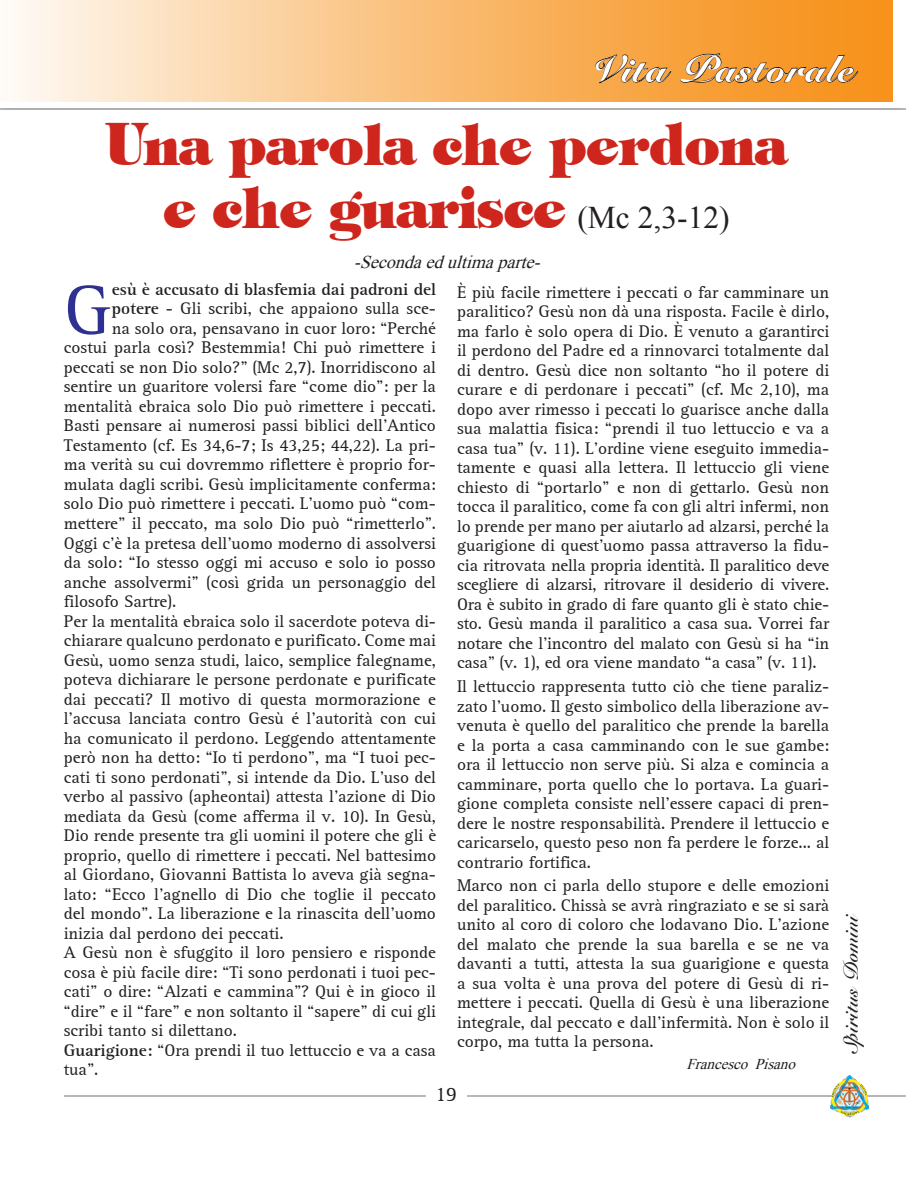
<style>
.page{position:relative;width:906px;height:1195px;background:#fff}
.page>*{position:absolute;margin:0;border:0;box-sizing:border-box;transform-origin:0 0}
.t1{font:72px "Rotis Serif";color:#2e3092}
.t2{font:58.65px/63px "Timpani Heavy Plain";color:#ce261c;text-align:center;scale:.83 1}
.t3{font:900 39px "Snell BT";color:#fff}
.t4{font:700 21px "Snell BT";color:#231f20}
.t5{font:21px "Rotis Serif";color:#231f20}
.t6{font:italic 18px "Times New Roman";color:#231f20}
.t7{font:17.4px/19.5px "Rotis Serif";color:#231f20;text-align:justify}
.t8{font:700 17.4px "Rotis Serif";color:#231f20}
.t9{font:italic 15px "Times New Roman";color:#231f20}
.s1{font-family:"Times New Roman";font-size:31.5px;color:#231f20}
.s2{font-weight:700}
</style>
<div class="page">
<div style="left:63px;top:1093px;width:365px;height:5px;background:#fff;opacity:.75"></div>
<div style="left:467px;top:1093px;width:439px;height:5px;background:#fff;opacity:.75"></div>
<img style="left:830px;top:1075px;width:39px;height:43px">
<div style="left:0;top:107px;width:906px;height:5px;background:#fff;opacity:.75"></div>
<svg style="left:13px;top:0;width:880px;height:101px;background:#fac17f"></svg>
<svg style="left:595px;top:54px;width:77px;height:30px;background:#cd8a3d"></svg>
<svg style="left:680px;top:53px;width:178px;height:30px;background:#cd8129"></svg>
<h3 class="t3" style="left:602px;top:45px;width:263px">Vita Pastorale</h3>
<h2 class="t2" style="left:106px;top:112px;width:821px">Una parola che perdona e che guarisce <span class="s1">(Mc 2,3-12)</span></h2>
<p class="t6" style="left:354px;top:250px;width:194px">-Secondaedultimaparte-</p>
<h1 class="t1" style="left:64px;top:269px;width:50px">G</h1>
<p class="t8" style="left:112px;top:279px;width:326px">esù è accusato di blasfemia dai padroni del</p>
<p class="t7" style="left:457px;top:283px;width:374px">È più facile rimettere i peccati o far camminare un paralitico? Gesù non dà una risposta. Facile è dirlo, ma farlo è solo opera di Dio. È venuto a garantirci il perdono del Padre ed a rinnovarci totalmente dal di dentro. Gesù dice non soltanto “ho il potere di curare e di perdonare i peccati” (cf. Mc 2,10), ma dopo aver rimesso i peccati lo guarisce anche dalla sua malattia fisica: “prendi il tuo lettuccio e va a casa tua” (v. 11). L’ordine viene eseguito immedia&shy;tamente e quasi alla lettera. Il lettuccio gli viene chiesto di “portarlo” e non di gettarlo. Gesù non tocca il paralitico, come fa con gli altri infermi, non lo prende per mano per aiutarlo ad alzarsi, perché la guarigione di quest’uomo passa attraverso la fidu&shy;cia ritrovata nella propria identità. Il paralitico deve scegliere di alzarsi, ritrovare il desiderio di vivere.<br>Ora è subito in grado di fare quanto gli è stato chie&shy;sto. Gesù manda il paralitico a casa sua. Vorrei far notare che l’incontro del malato con Gesù si ha “in casa” (v. 1), ed ora viene mandato “a casa” (v. 11).</p>
<p class="t7" style="left:457px;top:677px;width:374px">Il lettuccio rappresenta tutto ciò che tiene paraliz&shy;zato l’uomo. Il gesto simbolico della liberazione av&shy;venuta è quello del paralitico che prende la barella e la porta a casa camminando con le sue gambe: ora il lettuccio non serve più. Si alza e comincia a camminare, porta quello che lo portava. La guari&shy;gione completa consiste nell’essere capaci di pren&shy;dere le nostre responsabilità. Prendere il lettuccio e caricarselo, questo peso non fa perdere le forze... al contrario fortifica.</p>
<p class="t7" style="left:457px;top:876px;width:374px">Marco non ci parla dello stupore e delle emozioni del paralitico. Chissà se avrà ringraziato e se si sarà unito al coro di coloro che lodavano Dio. L’azione del malato che prende la sua barella e se ne va davanti a tutti, attesta la sua guarigione e questa a sua volta è una prova del potere di Gesù di ri&shy;mettere i peccati. Quella di Gesù è una liberazione integrale, dal peccato e dall’infermità. Non è solo il corpo, ma tutta la persona.</p>
<p class="t9" style="left:686px;top:1054px;width:115px">Francesco Pisano</p>
<p class="t7" style="left:112px;top:299px;width:326px"><span class="s2">potere</span> - Gli scribi, che appaiono sulla sce-</p>
<p class="t7" style="left:112px;top:319px;width:325px">na solo ora, pensavano in cuor loro: “Perché</p>
<p class="t7" style="left:64px;top:338px;width:374px">costui parla così? Bestemmia! Chi può rimettere i</p>
<p class="t7" style="left:64px;top:358px;width:374px">peccati se non Dio solo?” (Mc 2,7). Inorridiscono al</p>
<p class="t7" style="left:64px;top:377px;width:374px">sentire un guaritore volersi fare “come dio”: per la</p>
<p class="t7" style="left:64px;top:397px;width:374px">mentalità ebraica solo Dio può rimettere i peccati.</p>
<p class="t7" style="left:64px;top:416px;width:374px">Basti pensare ai numerosi passi biblici dell’Antico</p>
<p class="t7" style="left:64px;top:436px;width:373px">Testamento (cf. Es 34,6-7; Is 43,25; 44,22). La pri-</p>
<p class="t7" style="left:64px;top:455px;width:374px">ma verità su cui dovremmo riflettere è proprio for-</p>
<p class="t7" style="left:64px;top:475px;width:374px">mulata dagli scribi. Gesù implicitamente conferma:</p>
<p class="t7" style="left:64px;top:494px;width:373px">solo Dio può rimettere i peccati. L’uomo può “com-</p>
<p class="t7" style="left:64px;top:514px;width:374px">mettere” il peccato, ma solo Dio può “rimetterlo”.</p>
<p class="t7" style="left:64px;top:533px;width:374px">Oggi c’è la pretesa dell’uomo moderno di assolversi</p>
<p class="t7" style="left:64px;top:553px;width:374px">da solo: “Io stesso oggi mi accuso e solo io posso</p>
<p class="t7" style="left:64px;top:572px;width:374px">anche assolvermi” (così grida un personaggio del</p>
<p class="t7" style="left:64px;top:592px;width:114px">filosofo Sartre).</p>
<p class="t7" style="left:64px;top:611px;width:374px">Per la mentalità ebraica solo il sacerdote poteva di-</p>
<p class="t7" style="left:64px;top:631px;width:374px">chiarare qualcuno perdonato e purificato. Come mai</p>
<p class="t7" style="left:64px;top:650px;width:374px">Gesù, uomo senza studi, laico, semplice falegname,</p>
<p class="t7" style="left:64px;top:670px;width:374px">poteva dichiarare le persone perdonate e purificate</p>
<p class="t7" style="left:64px;top:689px;width:374px">dai peccati? Il motivo di questa mormorazione e</p>
<p class="t7" style="left:64px;top:709px;width:374px">l’accusa lanciata contro Gesù é l’autorità con cui</p>
<p class="t7" style="left:64px;top:728px;width:374px">ha comunicato il perdono. Leggendo attentamente</p>
<p class="t7" style="left:64px;top:748px;width:374px">però non ha detto: “Io ti perdono”, ma “I tuoi pec-</p>
<p class="t7" style="left:64px;top:767px;width:374px">cati ti sono perdonati”, si intende da Dio. L’uso del</p>
<p class="t7" style="left:64px;top:787px;width:374px">verbo al passivo (apheontai) attesta l’azione di Dio</p>
<p class="t7" style="left:64px;top:806px;width:374px">mediata da Gesù (come afferma il v. 10). In Gesù,</p>
<p class="t7" style="left:64px;top:826px;width:374px">Dio rende presente tra gli uomini il potere che gli è</p>
<p class="t7" style="left:64px;top:845px;width:374px">proprio, quello di rimettere i peccati. Nel battesimo</p>
<p class="t7" style="left:64px;top:865px;width:374px">al Giordano, Giovanni Battista lo aveva già segna-</p>
<p class="t7" style="left:64px;top:885px;width:374px">lato: “Ecco l’agnello di Dio che toglie il peccato</p>
<p class="t7" style="left:64px;top:904px;width:374px">del mondo”. La liberazione e la rinascita dell’uomo</p>
<p class="t7" style="left:64px;top:924px;width:221px">inizia dal perdono dei peccati.</p>
<p class="t7" style="left:64px;top:943px;width:374px">A Gesù non è sfuggito il loro pensiero e risponde</p>
<p class="t7" style="left:64px;top:963px;width:374px">cosa è più facile dire: “Ti sono perdonati i tuoi pec-</p>
<p class="t7" style="left:64px;top:982px;width:374px">cati” o dire: “Alzati e cammina”? Qui è in gioco il</p>
<p class="t7" style="left:64px;top:1002px;width:374px">“dire” e il “fare” e non soltanto il “sapere” di cui gli</p>
<p class="t7" style="left:64px;top:1021px;width:175px">scribi tanto si dilettano.</p>
<p class="t7" style="left:64px;top:1041px;width:374px"><span class="s2">Guarigione:</span> “Ora prendi il tuo lettuccio e va a casa</p>
<p class="t7" style="left:64px;top:1060px;width:36px">tua”.</p>
<p class="t4" style="left:838px;top:1048px;width:145px;rotate:-90deg">SpiritusDomini</p>
<p class="t5" style="left:435px;top:1082px;width:23px">19</p>
</div>
